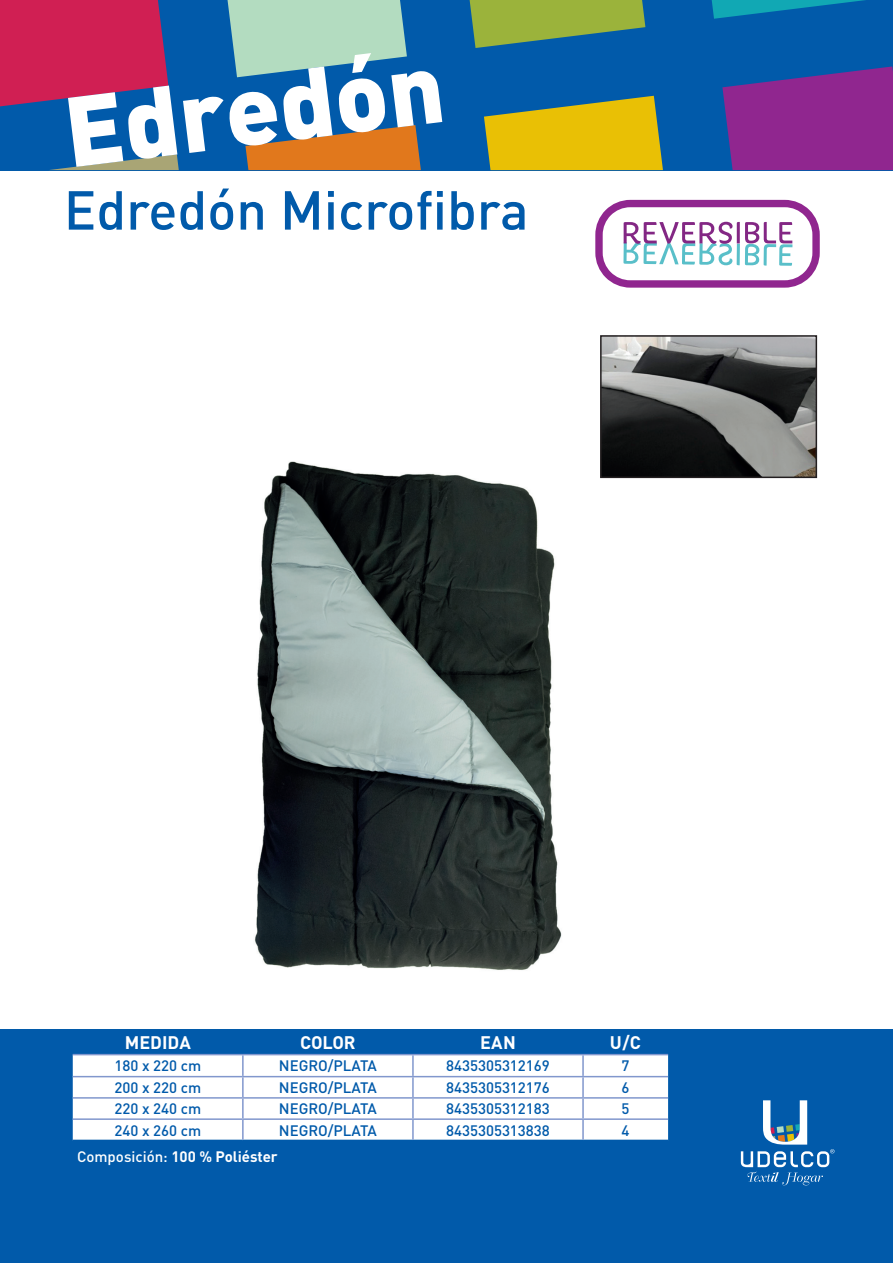
<style>
.page{position:relative;width:893px;height:1263px;background:#fff}
.page>*{position:absolute;margin:0;border:0;box-sizing:border-box;transform-origin:0 0}
.t1{font:900 97.5px "DIN";color:#fff}
.t2{font:500 54px "DIN Pro";color:#015aaa}
.t3{font:700 18px "DIN Pro";color:#fff}
.t4{font:500 15px "DIN Pro";color:#015aaa}
.t5{font:700 15px "DIN Pro";color:#fff}
.s1{font-weight:500}
</style>
<div class="page">
<div style="left:0;top:1029px;width:893px;height:234px;background:#015aaa"></div>
<div style="left:0;top:0;width:893px;height:170px;background:#015aaa"></div>
<svg style="left:0;top:0;width:168px;height:106px"></svg>
<svg style="left:228px;top:0;width:179px;height:77px"></svg>
<svg style="left:470px;top:0;width:175px;height:48px"></svg>
<svg style="left:712px;top:0;width:153px;height:19px"></svg>
<svg style="left:50px;top:154px;width:129px;height:16px"></svg>
<svg style="left:245px;top:125px;width:176px;height:45px"></svg>
<svg style="left:484px;top:96px;width:179px;height:74px"></svg>
<svg style="left:722px;top:66px;width:171px;height:104px"></svg>
<svg style="left:595px;top:200px;width:225px;height:88px"></svg>
<svg style="left:741px;top:1100px;width:93px;height:85px"></svg>
<svg style="left:73px;top:1053px;width:595px;height:1px"></svg>
<div style="left:73px;top:1055px;width:595px;height:85px;background:#fff"></div>
<hr style="left:73px;top:1054px;width:170px;height:1px;background:#8197cd">
<hr style="left:243px;top:1054px;width:170px;height:1px;background:#8197cd">
<hr style="left:242px;top:1055px;width:2px;height:21px;background:#8197cd">
<hr style="left:413px;top:1054px;width:170px;height:1px;background:#8197cd">
<hr style="left:412px;top:1055px;width:2px;height:21px;background:#8197cd">
<hr style="left:583px;top:1054px;width:85px;height:1px;background:#8197cd">
<hr style="left:582px;top:1055px;width:2px;height:21px;background:#8197cd">
<hr style="left:73px;top:1076px;width:170px;height:1px;background:#8197cd">
<hr style="left:243px;top:1076px;width:170px;height:1px;background:#8197cd">
<hr style="left:242px;top:1077px;width:2px;height:20px;background:#8197cd">
<hr style="left:413px;top:1076px;width:170px;height:1px;background:#8197cd">
<hr style="left:412px;top:1077px;width:2px;height:20px;background:#8197cd">
<hr style="left:583px;top:1076px;width:85px;height:1px;background:#8197cd">
<hr style="left:582px;top:1077px;width:2px;height:20px;background:#8197cd">
<hr style="left:73px;top:1097px;width:170px;height:2px;background:#8197cd">
<hr style="left:243px;top:1097px;width:170px;height:2px;background:#8197cd">
<svg style="left:242px;top:1099px;width:2px;height:19px"></svg>
<hr style="left:413px;top:1097px;width:170px;height:2px;background:#8197cd">
<svg style="left:412px;top:1099px;width:2px;height:19px"></svg>
<hr style="left:583px;top:1097px;width:85px;height:2px;background:#8197cd">
<svg style="left:582px;top:1099px;width:2px;height:19px"></svg>
<hr style="left:73px;top:1118px;width:170px;height:2px;background:#8197cd">
<hr style="left:243px;top:1118px;width:170px;height:2px;background:#8197cd">
<hr style="left:242px;top:1120px;width:2px;height:20px;background:#8197cd">
<hr style="left:413px;top:1118px;width:170px;height:2px;background:#8197cd">
<hr style="left:412px;top:1120px;width:2px;height:20px;background:#8197cd">
<hr style="left:583px;top:1118px;width:85px;height:2px;background:#8197cd">
<hr style="left:582px;top:1120px;width:2px;height:20px;background:#8197cd">
<img style="left:603px;top:338px;width:211px;height:137px">
<div style="left:600px;top:335px;width:217px;height:143px;border:2px solid #231f20"></div>
<img style="left:254px;top:461px;width:308px;height:509px">
<h1 class="t1" style="left:57px;top:68px;width:383px;rotate:-7deg">Edredón</h1>
<h2 class="t2" style="left:64px;top:166px;width:466px">Edredón Microfibra</h2>
<p class="t3" style="left:125px;top:1027px;width:68px">MEDIDA</p>
<p class="t3" style="left:300px;top:1027px;width:57px">COLOR</p>
<p class="t3" style="left:480px;top:1027px;width:37px">EAN</p>
<p class="t3" style="left:610px;top:1027px;width:33px">U/C</p>
<p class="t4" style="left:114px;top:1054px;width:88px">180 x 220 cm</p>
<p class="t4" style="left:279px;top:1054px;width:100px">NEGRO/PLATA</p>
<p class="t4" style="left:446px;top:1054px;width:105px">8435305312169</p>
<p class="t4" style="left:622px;top:1054px;width:9px">7</p>
<p class="t4" style="left:114px;top:1075px;width:88px">200 x 220 cm</p>
<p class="t4" style="left:279px;top:1075px;width:100px">NEGRO/PLATA</p>
<p class="t4" style="left:446px;top:1075px;width:105px">8435305312176</p>
<p class="t4" style="left:622px;top:1075px;width:9px">6</p>
<p class="t4" style="left:114px;top:1097px;width:88px">220 x 240 cm</p>
<p class="t4" style="left:279px;top:1097px;width:100px">NEGRO/PLATA</p>
<p class="t4" style="left:446px;top:1097px;width:105px">8435305312183</p>
<p class="t4" style="left:622px;top:1097px;width:9px">5</p>
<p class="t4" style="left:114px;top:1118px;width:88px">240 x 260 cm</p>
<p class="t4" style="left:279px;top:1118px;width:100px">NEGRO/PLATA</p>
<p class="t4" style="left:446px;top:1118px;width:105px">8435305313838</p>
<p class="t4" style="left:622px;top:1118px;width:9px">4</p>
<p class="t5" style="left:77px;top:1144px;width:202px"><span class="s1">Composición:</span> 100 % Poliéster</p>
</div>
